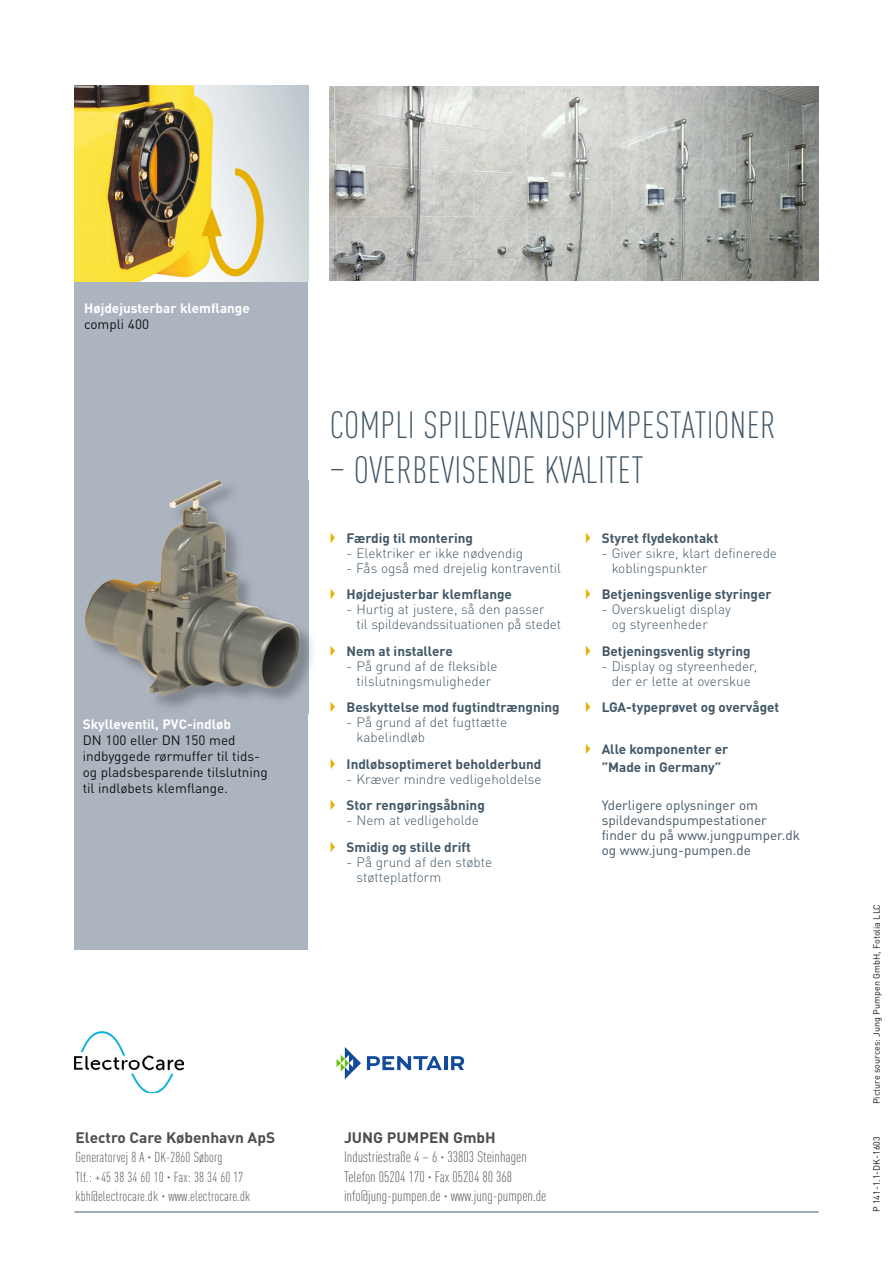
<style>
.page{position:relative;width:893px;height:1263px;background:#fff}
.page>*{position:absolute;margin:0;border:0;box-sizing:border-box;transform-origin:0 0}
.t1{font:300 condensed 37.5px "DIN Pro";letter-spacing:.01em;color:#425767}
.t2{font:300 condensed 15px/19.5px "DIN Pro";color:#4d4d4c}
.t3{font:700 15px "DIN Pro";color:#4d4d4c}
.t4{font:300 condensed 14.25px/19.5px "DIN Pro";letter-spacing:.01em;color:#4d4d4c}
.t5{font:300 13.5px/15px "DIN Pro";color:#425767}
.t6{font:700 13.5px/26.5px "DIN Pro";color:#425767}
.t7{font:13.5px/16.2px "DIN Pro";color:#131413}
.t8{font:13.5px/15px "DIN Pro";color:#425767}
.t9{font:700 13.5px "DIN Pro";color:#fff}
.t10{font:9px "DIN Pro";color:#131413}
.s1{font-family:"Adobe Gothic Std";color:#e7af00}
.s2{font-family:"Adobe Gothic Std";font-weight:700;color:#e7af00}
.s3{font-weight:700}
.s4{font-weight:300}
.s5{font-size:15px}
</style>
<div class="page">
<hr style="left:74px;top:1211px;width:745px;height:1px;background:#425767">
<div style="left:74px;top:86px;width:234px;height:863px;background:#acb4bf"></div>
<img style="left:74px;top:85px;width:234px;height:196px">
<svg style="left:201px;top:165px;width:66px;height:115px;background:#ebdfaa"></svg>
<img style="left:329px;top:86px;width:490px;height:194px">
<img style="left:156px;top:481px;width:156px;height:232px">
<img style="left:85px;top:480px;width:215px;height:216px">
<img style="left:74px;top:1031px;width:110px;height:62px">
<svg style="left:337px;top:1047px;width:24px;height:32px"></svg>
<svg style="left:367px;top:1056px;width:75px;height:14px"></svg>
<hr style="left:444px;top:1056px;width:3px;height:14px;background:#124b9c">
<svg style="left:451px;top:1056px;width:13px;height:14px"></svg>
<p class="t9" style="left:84px;top:296px;width:167px">Højdejusterbar klemflange</p>
<p class="t7" style="left:84px;top:315px;width:67px">compli 400</p>
<p class="t9" style="left:83px;top:712px;width:150px">Skylleventil, PVC-indløb</p>
<p class="t7" style="left:83px;top:730px;width:187px">DN 100 eller DN 150 med indbyggede rørmuffer til tids&shy;og pladsbesparende tilslutning til indløbets klemflange.</p>
<h1 class="t1" style="left:330px;top:398px;width:448px">COMPLI SPILDEVANDSPUMPESTATIONER</h1>
<h1 class="t1" style="left:330px;top:443px;width:315px">– OVERBEVISENDE KVALITET</h1>
<p class="t6" style="left:330px;top:523px;width:145px"><span class="s1">▶</span> Færdig til montering</p>
<p class="t5" style="left:347px;top:544px;width:178px">- Elektriker er ikke nødvendig</p>
<p class="t5" style="left:330px;top:554px;width:233px;line-height:26.5px;text-indent:17px">- Fås også med drejelig kontraventil <span class="s2">▶</span> <span class="s3">Højdejusterbar klemflange</span></p>
<p class="t5" style="left:357px;top:601px;width:206px;text-indent:-10px">- Hurtig at justere, så den passer<br>til spildevandssituationen på stedet</p>
<p class="t6" style="left:330px;top:636px;width:125px"><span class="s1">▶</span> Nem at installere</p>
<p class="t5" style="left:347px;top:657px;width:153px;text-align:center">- På grund af de fleksible tilslutningsmuligheder</p>
<p class="t6" style="left:330px;top:693px;width:232px"><span class="s1">▶</span> Beskyttelse mod fugtindtrængning</p>
<p class="t5" style="left:357px;top:714px;width:152px;text-indent:-10px">- På grund af det fugttætte kabelindløb</p>
<p class="t6" style="left:330px;top:749px;width:213px"><span class="s1">▶</span> Indløbsoptimeret beholderbund</p>
<p class="t5" style="left:330px;top:765px;width:214px;line-height:26.5px;text-indent:17px">- Kræver mindre vedligeholdelse <span class="s2">▶</span> <span class="s3">Stor rengøringsåbning</span></p>
<p class="t6" style="left:330px;top:806px;width:151px;text-indent:17px"><span class="s4">- Nem at vedligeholde </span><span class="s1">▶</span> Smidig og stille drift</p>
<p class="t5" style="left:357px;top:853px;width:137px;text-indent:-10px">- På grund af den støbte støtteplatform</p>
<p class="t6" style="left:585px;top:523px;width:135px"><span class="s1">▶</span> Styret flydekontakt</p>
<p class="t5" style="left:612px;top:544px;width:167px;text-indent:-10px">- Giver sikre, klart definerede koblingspunkter</p>
<p class="t6" style="left:585px;top:580px;width:188px"><span class="s1">▶</span> Betjeningsvenlige styringer</p>
<p class="t5" style="left:612px;top:601px;width:121px;text-indent:-10px">- Overskueligt display og styreenheder</p>
<p class="t6" style="left:585px;top:636px;width:167px"><span class="s1">▶</span> Betjeningsvenlig styring</p>
<p class="t5" style="left:602px;top:657px;width:157px;text-align:center">- Display og styreenheder, der er lette at overskue</p>
<p class="t6" style="left:585px;top:693px;width:196px"><span class="s1">▶</span> LGA-typeprøvet og overvåget</p>
<p class="t6" style="left:602px;top:738px;width:128px;line-height:18px;text-indent:-17px"><span class="s1">▶</span> Alle komponenter er ”Made in Germany”</p>
<p class="t8" style="left:602px;top:797px;width:200px">Yderligere oplysninger om spildevandspumpestationer finder du på www.jungpumper.dk og www.jung-pumpen.de</p>
<p class="t3" style="left:75px;top:1125px;width:201px">Electro Care København ApS</p>
<p class="t4" style="left:75px;top:1146px;width:176px">Generatorvej 8 A <span class="s5">·</span> DK-2860 Søborg<br>Tlf.: +45 38 34 60 10 <span class="s5">·</span> Fax: 38 34 60 17 kbh@electrocare.dk <span class="s5">·</span> www.electrocare.dk</p>
<p class="t3" style="left:344px;top:1125px;width:153px">JUNG PUMPEN GmbH</p>
<p class="t2" style="left:344px;top:1146px;width:204px">Industriestraße 4 – 6 · 33803 Steinhagen<br>Telefon 05204 170 · Fax 05204 80 368 info@jung-pumpen.de · www.jung-pumpen.de</p>
<p class="t10" style="left:869px;top:1104px;width:202px;rotate:-90deg">Picture sources: Jung Pumpen GmbH, Fotolia LLC</p>
<p class="t10" style="left:869px;top:1212px;width:78px;rotate:-90deg">P 141-1.1-DK-1603</p>
</div>
